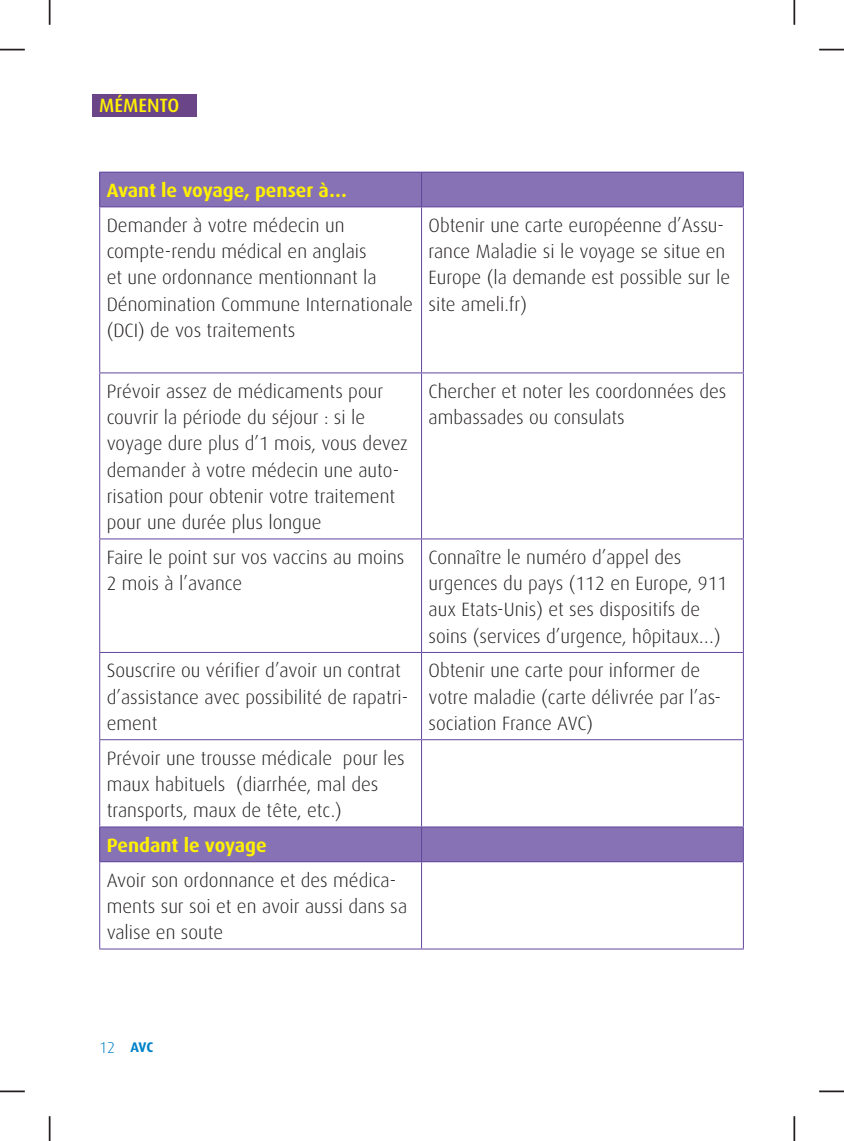
<style>
.page{position:relative;width:844px;height:1141px;background:#fff}
.page>*{position:absolute;margin:0;border:0;box-sizing:border-box;transform-origin:0 0}
.t1{font:300 19.25px/26.2px "Dax";color:#231f20}
.t2{font:700 19.25px "Dax";color:#fff101}
.t3{font:500 19.25px "Dax";color:#fff101}
.t4{font:700 14px "Dax";color:#0082c8}
.s1{font-weight:300;font-size:15.75px}
</style>
<div class="page">
<div style="left:100px;top:172px;width:642px;height:35px;background:#8672b4"></div>
<div style="left:100px;top:827px;width:642px;height:35px;background:#8672b4"></div>
<div style="left:92px;top:94px;width:104px;height:23px;background:#6a4689"></div>
<hr style="left:99px;top:172px;width:322px;height:1px;background:#61469c">
<hr style="left:99px;top:173px;width:1px;height:33px;background:#61469c">
<hr style="left:421px;top:172px;width:322px;height:1px;background:#61469c">
<hr style="left:421px;top:173px;width:1px;height:33px;background:#61469c">
<hr style="left:742px;top:173px;width:1px;height:33px;background:#61469c">
<hr style="left:99px;top:206px;width:322px;height:1px;background:#61469c">
<hr style="left:99px;top:207px;width:1px;height:165px;background:#61469c">
<hr style="left:421px;top:206px;width:322px;height:1px;background:#61469c">
<hr style="left:421px;top:207px;width:1px;height:165px;background:#61469c">
<hr style="left:742px;top:207px;width:1px;height:165px;background:#61469c">
<hr style="left:99px;top:372px;width:322px;height:1px;background:#61469c">
<hr style="left:99px;top:373px;width:1px;height:165px;background:#61469c">
<hr style="left:421px;top:372px;width:322px;height:1px;background:#61469c">
<hr style="left:421px;top:373px;width:1px;height:165px;background:#61469c">
<hr style="left:742px;top:373px;width:1px;height:165px;background:#61469c">
<hr style="left:99px;top:538px;width:322px;height:1px;background:#61469c">
<hr style="left:99px;top:539px;width:1px;height:113px;background:#61469c">
<hr style="left:421px;top:538px;width:322px;height:1px;background:#61469c">
<hr style="left:421px;top:539px;width:1px;height:113px;background:#61469c">
<hr style="left:742px;top:539px;width:1px;height:113px;background:#61469c">
<hr style="left:99px;top:652px;width:322px;height:1px;background:#61469c">
<hr style="left:99px;top:653px;width:1px;height:86px;background:#61469c">
<hr style="left:421px;top:652px;width:322px;height:1px;background:#61469c">
<hr style="left:421px;top:653px;width:1px;height:86px;background:#61469c">
<hr style="left:742px;top:653px;width:1px;height:86px;background:#61469c">
<hr style="left:99px;top:739px;width:322px;height:1px;background:#61469c">
<hr style="left:99px;top:740px;width:1px;height:87px;background:#61469c">
<hr style="left:421px;top:739px;width:322px;height:1px;background:#61469c">
<hr style="left:421px;top:740px;width:1px;height:87px;background:#61469c">
<hr style="left:742px;top:740px;width:1px;height:87px;background:#61469c">
<hr style="left:99px;top:827px;width:322px;height:1px;background:#61469c">
<hr style="left:99px;top:827px;width:1px;height:34px;background:#61469c">
<hr style="left:421px;top:827px;width:322px;height:1px;background:#61469c">
<hr style="left:421px;top:827px;width:1px;height:34px;background:#61469c">
<hr style="left:742px;top:827px;width:1px;height:34px;background:#61469c">
<hr style="left:99px;top:861px;width:322px;height:1px;background:#61469c">
<hr style="left:99px;top:862px;width:1px;height:87px;background:#61469c">
<hr style="left:421px;top:861px;width:322px;height:1px;background:#61469c">
<hr style="left:421px;top:862px;width:1px;height:87px;background:#61469c">
<hr style="left:742px;top:862px;width:1px;height:87px;background:#61469c">
<hr style="left:99px;top:949px;width:322px;height:1px;background:#61469c">
<hr style="left:421px;top:949px;width:322px;height:1px;background:#61469c">
<svg style="left:0;top:49px;width:25px;height:1px"></svg>
<svg style="left:49px;top:0;width:1px;height:25px"></svg>
<svg style="left:819px;top:49px;width:24px;height:1px"></svg>
<hr style="left:793px;top:0;width:2px;height:25px;background:#231f20">
<hr style="left:0;top:1090px;width:25px;height:2px;background:#231f20">
<svg style="left:49px;top:1116px;width:1px;height:25px"></svg>
<hr style="left:819px;top:1090px;width:24px;height:2px;background:#231f20">
<hr style="left:793px;top:1116px;width:2px;height:25px;background:#231f20">
<p class="t3" style="left:99px;top:95px;width:82px">MÉMENTO</p>
<p class="t2" style="left:107px;top:179px;width:241px">Avant le voyage, penser à…</p>
<p class="t1" style="left:107px;top:212px;width:308px">Demander à votre médecin un compte-rendu médical en anglais<br>et une ordonnance mentionnant la<br>Dénomination Commune Internationale (DCI) de vos traitements</p>
<p class="t1" style="left:428px;top:212px;width:303px">Obtenir une carte européenne d’Assu&shy;rance Maladie si le voyage se situe en<br>Europe (la demande est possible sur le site ameli.fr)</p>
<p class="t1" style="left:107px;top:378px;width:303px">Prévoir assez de médicaments pour couvrir la période du séjour : si le voyage dure plus d’1 mois, vous devez demander à votre médecin une auto&shy;risation pour obtenir votre traitement pour une durée plus longue</p>
<p class="t1" style="left:428px;top:378px;width:299px">Chercher et noter les coordonnées des ambassades ou consulats</p>
<p class="t1" style="left:107px;top:544px;width:299px">Faire le point sur vos vaccins au moins<br>2 mois à l’avance</p>
<p class="t1" style="left:428px;top:544px;width:300px">Connaître le numéro d’appel des urgences du pays (112 en Europe, 911 aux Etats-Unis) et ses dispositifs de soins (services d’urgence, hôpitaux…)</p>
<p class="t1" style="left:107px;top:658px;width:303px">Souscrire ou vérifier d’avoir un contrat d’assistance avec possibilité de rapatri&shy;ement</p>
<p class="t1" style="left:428px;top:658px;width:294px">Obtenir une carte pour informer de votre maladie (carte délivrée par l’as&shy;sociation France AVC)</p>
<p class="t1" style="left:107px;top:745px;width:299px">Prévoir une trousse médicale pour les maux habituels (diarrhée, mal des transports, maux de tête, etc.)</p>
<p class="t2" style="left:107px;top:834px;width:161px">Pendant le voyage</p>
<p class="t1" style="left:107px;top:867px;width:302px">Avoir son ordonnance et des médica&shy;ments sur soi et en avoir aussi dans sa valise en soute</p>
<p class="t4" style="left:99px;top:1039px;width:55px"><span class="s1">12</span> AVC</p>
</div>
